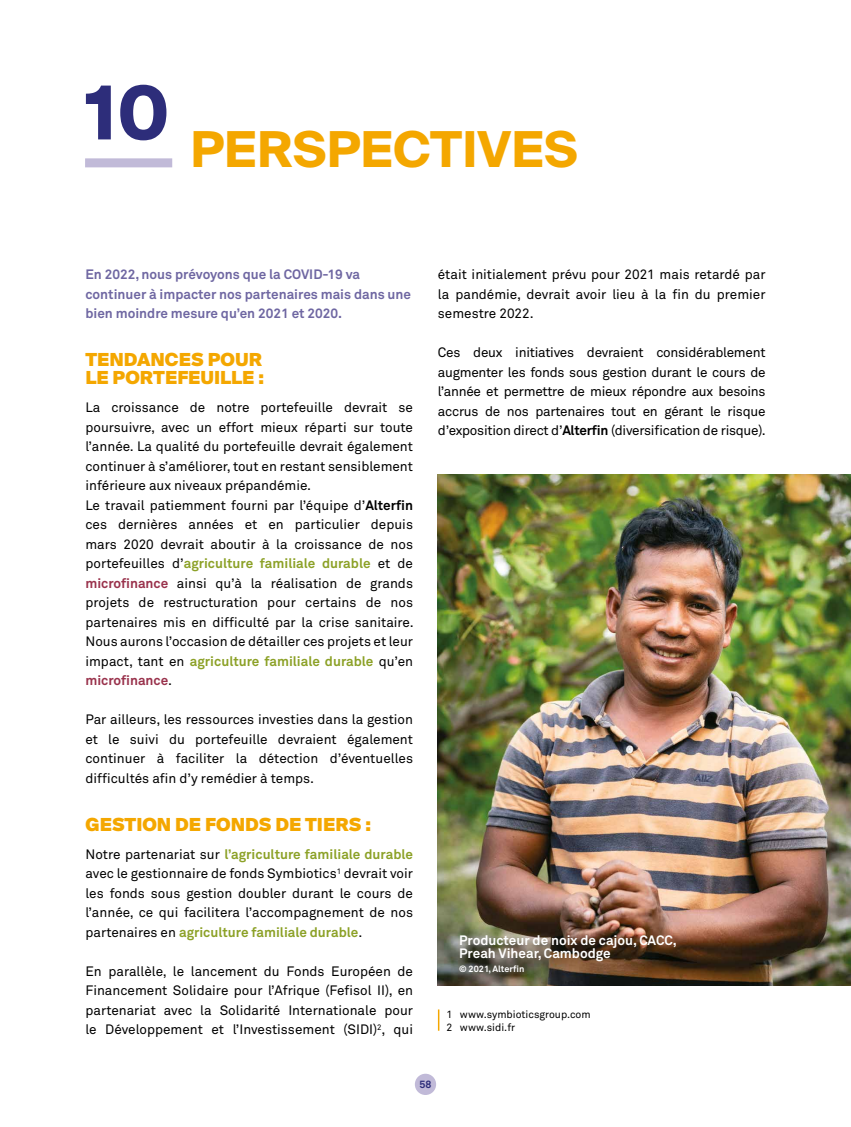
<style>
.page{position:relative;width:851px;height:1127px;background:#fff}
.page>*{position:absolute;margin:0;border:0;box-sizing:border-box;transform-origin:0 0}
.t1{font:700 49.5px "Suisse Intl";letter-spacing:.005em;color:#f4a700}
.t2{font:900 18px/18px "Suisse Intl";color:#f4a700}
.t3{font:13.5px/19.5px "Akkurat Pro";color:#000;text-align:justify}
.t4{font:700 13.5px/19.5px "Akkurat Pro";color:#6f67a2}
.t5{font:700 13.5px/13.5px "Akkurat Pro";color:#fff}
.t6{font:10.5px/13.5px "Akkurat Pro";color:#000}
.t7{font:700 10.5px "Akkurat Pro";color:#2d2d7a}
.t8{font:700 9px "Akkurat Pro";color:#fff}
.s1{font-weight:700}
.s2{font-weight:700;color:#8ca127}
.s3{font-weight:700;color:#99324c}
</style>
<div class="page">
<div style="left:415px;top:1074px;width:21px;height:21px;background:#c1bad8;border-radius:50%"></div>
<img style="left:438px;top:474px;width:412px;height:511px">
<div style="left:85px;top:158px;width:87px;height:9px;background:#c1bad8"></div>
<svg style="left:438px;top:1009px;width:1px;height:22px"></svg>
<h1 class="t1" style="left:85px;top:121px;width:494px"><sup>10</sup> PERSPECTIVES</h1>
<p class="t4" style="left:85px;top:265px;width:327px">En 2022, nous prévoyons que la COVID-19 va continuer à impacter nos partenaires mais dans une bien moindre mesure qu’en 2021 et 2020.</p>
<h2 class="t2" style="left:85px;top:351px;width:180px">TENDANCES POUR<br>LE PORTEFEUILLE :</h2>
<p class="t3" style="left:85px;top:398px;width:330px;text-align:left">La croissance de notre portefeuille devrait se poursuivre, avec un effort mieux réparti sur toute l’année. La qualité du portefeuille devrait également continuer à s’améliorer, tout en restant sensiblement inférieure aux niveaux prépandémie.<br>Le travail patiemment fourni par l’équipe d’<span class="s1">Alterfin </span>ces dernières années et en particulier depuis mars 2020 devrait aboutir à la croissance de nos portefeuilles d’<span class="s2">agriculture familiale durable</span> et de <span class="s3">microfinance</span> ainsi qu’à la réalisation de grands projets de restructuration pour certains de nos partenaires mis en difficulté par la crise sanitaire.<br>Nous aurons l’occasion de détailler ces projets et leur impact, tant en <span class="s2">agriculture familiale durable</span> qu’en <span class="s3">microfinance</span>.</p>
<p class="t3" style="left:85px;top:710px;width:329px">Par ailleurs, les ressources investies dans la gestion et le suivi du portefeuille devraient également continuer à faciliter la détection d’éventuelles difficultés afin d’y remédier à temps.</p>
<h2 class="t2" style="left:85px;top:815px;width:287px">GESTION DE FONDS DE TIERS :</h2>
<p class="t3" style="left:85px;top:844px;width:329px">Notre partenariat sur <span class="s2">l’agriculture familiale durable </span>avec le gestionnaire de fonds Symbiotics<sup>1</sup> devrait voir les fonds sous gestion doubler durant le cours de l’année, ce qui facilitera l’accompagnement de nos partenaires en <span class="s2">agriculture familiale durable</span>.</p>
<p class="t3" style="left:85px;top:961px;width:329px">En parallèle, le lancement du Fonds Européen de Financement Solidaire pour l’Afrique (Fefisol II), en partenariat avec la Solidarité Internationale pour le Développement et l’Investissement (SIDI)<sup>2</sup>, qui</p>
<p class="t3" style="left:438px;top:265px;width:329px">était initialement prévu pour 2021 mais retardé par la pandémie, devrait avoir lieu à la fin du premier semestre 2022.</p>
<p class="t3" style="left:438px;top:343px;width:329px">Ces deux initiatives devraient considérablement augmenter les fonds sous gestion durant le cours de l’année et permettre de mieux répondre aux besoins accrus de nos partenaires tout en gérant le risque d’exposition direct d’<span class="s1">Alterfin</span> (diversification de risque).</p>
<p class="t5" style="left:459px;top:933px;width:219px">Producteur de noix de cajou, CACC,<br>Preah Vihear, Cambodge</p>
<p class="t8" style="left:459px;top:963px;width:67px">© 2021, Alterfin</p>
<p class="t6" style="left:446px;top:1007px;width:146px">1 www.symbioticsgroup.com<br>2 www.sidi.fr</p>
<p class="t7" style="left:419px;top:1077px;width:13px">58</p>
</div>
